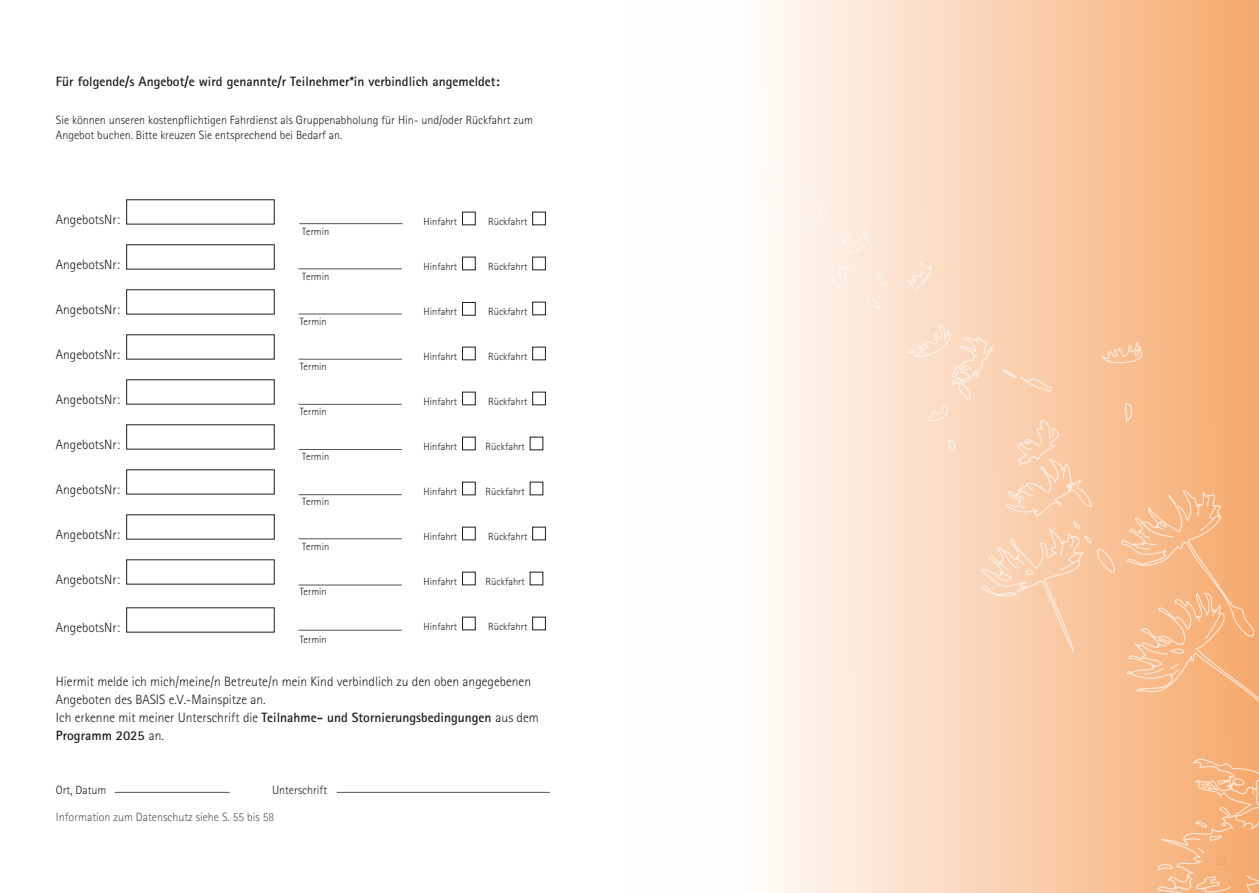
<style>
.page{position:relative;width:1259px;height:893px;background:#fff}
.page>*{position:absolute;margin:0;border:0;box-sizing:border-box;transform-origin:0 0}
.t1{font:300 13.5px/18px "Rotis Sans Serif Std";color:#1d1d1b}
.t2{font:700 13.5px "Rotis Sans Serif Std";color:#1d1d1b}
.t3{font:300 12px/15px "Rotis Sans Serif Std";color:#1d1d1b}
.t4{font:300 12px "Rotis Sans Serif Std";color:#555454}
.t5{font:300 10.5px "Rotis Sans Serif Std";color:#1d1d1b}
.s1{font-weight:700}
</style>
<div class="page">
<hr style="left:299px;top:223px;width:103px;height:1px;background:#555454">
<hr style="left:298px;top:539px;width:104px;height:1px;background:#555454">
<hr style="left:298px;top:314px;width:104px;height:1px;background:#555454">
<hr style="left:298px;top:449px;width:104px;height:1px;background:#555454">
<hr style="left:298px;top:630px;width:104px;height:1px;background:#555454">
<hr style="left:298px;top:269px;width:104px;height:1px;background:#555454">
<hr style="left:298px;top:404px;width:104px;height:1px;background:#555454">
<hr style="left:298px;top:585px;width:104px;height:1px;background:#555454">
<hr style="left:298px;top:359px;width:104px;height:1px;background:#555454">
<hr style="left:298px;top:494px;width:104px;height:1px;background:#555454">
<hr style="left:115px;top:792px;width:115px;height:1px;background:#555454">
<hr style="left:337px;top:792px;width:213px;height:1px;background:#555454">
<div style="left:462px;top:212px;width:13px;height:13px;border:1px solid #1d1d1b"></div>
<div style="left:532px;top:212px;width:13px;height:13px;border:1px solid #1d1d1b"></div>
<div style="left:462px;top:257px;width:13px;height:13px;border:1px solid #1d1d1b"></div>
<div style="left:532px;top:257px;width:13px;height:13px;border:1px solid #1d1d1b"></div>
<div style="left:462px;top:302px;width:13px;height:13px;border:1px solid #1d1d1b"></div>
<div style="left:532px;top:302px;width:13px;height:13px;border:1px solid #1d1d1b"></div>
<div style="left:462px;top:347px;width:13px;height:13px;border:1px solid #1d1d1b"></div>
<div style="left:532px;top:347px;width:13px;height:13px;border:1px solid #1d1d1b"></div>
<div style="left:462px;top:392px;width:13px;height:13px;border:1px solid #1d1d1b"></div>
<div style="left:532px;top:392px;width:13px;height:13px;border:1px solid #1d1d1b"></div>
<div style="left:462px;top:437px;width:13px;height:13px;border:1px solid #1d1d1b"></div>
<div style="left:462px;top:482px;width:13px;height:13px;border:1px solid #1d1d1b"></div>
<div style="left:462px;top:527px;width:13px;height:13px;border:1px solid #1d1d1b"></div>
<div style="left:532px;top:527px;width:13px;height:13px;border:1px solid #1d1d1b"></div>
<div style="left:462px;top:572px;width:13px;height:13px;border:1px solid #1d1d1b"></div>
<div style="left:462px;top:617px;width:13px;height:13px;border:1px solid #1d1d1b"></div>
<div style="left:532px;top:617px;width:13px;height:13px;border:1px solid #1d1d1b"></div>
<div style="left:629px;top:0;width:630px;height:893px;background:linear-gradient(to right,#fff,#f6ab6f)"></div>
<svg style="left:717px;top:140px;width:542px;height:753px"></svg>
<svg style="left:718px;top:139px;width:156px;height:152px"></svg>
<svg style="left:841px;top:240px;width:241px;height:421px;background:#fbe4d1"></svg>
<svg style="left:903px;top:262px;width:178px;height:299px;background:#fad8be"></svg>
<svg style="left:950px;top:335px;width:309px;height:558px;background:#f8c399"></svg>
<p class="t2" style="left:56px;top:73px;width:445px">Für folgende/s Angebot/e wird genannte/r Teilnehmer*in verbindlich angemeldet:</p>
<p class="t3" style="left:56px;top:112px;width:479px">Sie können unseren kostenpflichtigen Fahrdienst als Gruppenabholung für Hin- und/oder Rückfahrt zum<br>Angebot buchen. Bitte kreuzen Sie entsprechend bei Bedarf an.</p>
<p class="t1" style="left:56px;top:211px;width:65px">AngebotsNr:</p>
<p class="t5" style="left:423px;top:215px;width:35px">Hinfahrt</p>
<p class="t5" style="left:488px;top:215px;width:41px">Rückfahrt</p>
<p class="t5" style="left:423px;top:260px;width:35px">Hinfahrt</p>
<p class="t5" style="left:488px;top:260px;width:41px">Rückfahrt</p>
<p class="t5" style="left:423px;top:305px;width:35px">Hinfahrt</p>
<p class="t5" style="left:488px;top:305px;width:41px">Rückfahrt</p>
<p class="t5" style="left:423px;top:350px;width:35px">Hinfahrt</p>
<p class="t5" style="left:488px;top:350px;width:41px">Rückfahrt</p>
<p class="t5" style="left:423px;top:395px;width:35px">Hinfahrt</p>
<p class="t5" style="left:488px;top:395px;width:41px">Rückfahrt</p>
<p class="t5" style="left:423px;top:440px;width:35px">Hinfahrt</p>
<p class="t5" style="left:485px;top:440px;width:41px">Rückfahrt</p>
<p class="t5" style="left:423px;top:485px;width:35px">Hinfahrt</p>
<p class="t5" style="left:485px;top:485px;width:41px">Rückfahrt</p>
<p class="t5" style="left:423px;top:530px;width:35px">Hinfahrt</p>
<p class="t5" style="left:488px;top:530px;width:41px">Rückfahrt</p>
<p class="t5" style="left:423px;top:575px;width:35px">Hinfahrt</p>
<p class="t5" style="left:485px;top:575px;width:41px">Rückfahrt</p>
<p class="t5" style="left:423px;top:620px;width:35px">Hinfahrt</p>
<p class="t5" style="left:488px;top:620px;width:41px">Rückfahrt</p>
<p class="t5" style="left:302px;top:225px;width:29px">Termin</p>
<p class="t1" style="left:56px;top:256px;width:65px">AngebotsNr:</p>
<p class="t5" style="left:302px;top:270px;width:29px">Termin</p>
<p class="t1" style="left:56px;top:301px;width:65px">AngebotsNr:</p>
<p class="t5" style="left:300px;top:315px;width:29px">Termin</p>
<p class="t1" style="left:56px;top:346px;width:65px">AngebotsNr:</p>
<p class="t5" style="left:300px;top:360px;width:29px">Termin</p>
<p class="t1" style="left:56px;top:391px;width:65px">AngebotsNr:</p>
<p class="t5" style="left:300px;top:405px;width:29px">Termin</p>
<p class="t1" style="left:56px;top:436px;width:65px">AngebotsNr:</p>
<p class="t5" style="left:302px;top:450px;width:29px">Termin</p>
<p class="t1" style="left:56px;top:481px;width:65px">AngebotsNr:</p>
<p class="t5" style="left:302px;top:495px;width:29px">Termin</p>
<p class="t1" style="left:56px;top:526px;width:65px">AngebotsNr:</p>
<p class="t5" style="left:302px;top:540px;width:29px">Termin</p>
<p class="t1" style="left:56px;top:571px;width:65px">AngebotsNr:</p>
<p class="t5" style="left:300px;top:585px;width:29px">Termin</p>
<p class="t1" style="left:56px;top:619px;width:65px">AngebotsNr:</p>
<p class="t5" style="left:300px;top:633px;width:29px">Termin</p>
<p class="t1" style="left:56px;top:673px;width:484px">Hiermit melde ich mich/meine/n Betreute/n mein Kind verbindlich zu den oben angegebenen Angeboten des BASIS e.V.-Mainspitze an.<br>Ich erkenne mit meiner Unterschrift die <span class="s1">Teilnahme- und Stornierungsbedingungen</span> aus dem <span class="s1">Programm 2025</span> an.</p>
<p class="t3" style="left:56px;top:783px;width:52px">Ort, Datum</p>
<p class="t3" style="left:272px;top:783px;width:57px">Unterschrift</p>
<p class="t4" style="left:56px;top:810px;width:220px">Information zum Datenschutz siehe S. 55 bis 58</p>
</div>
